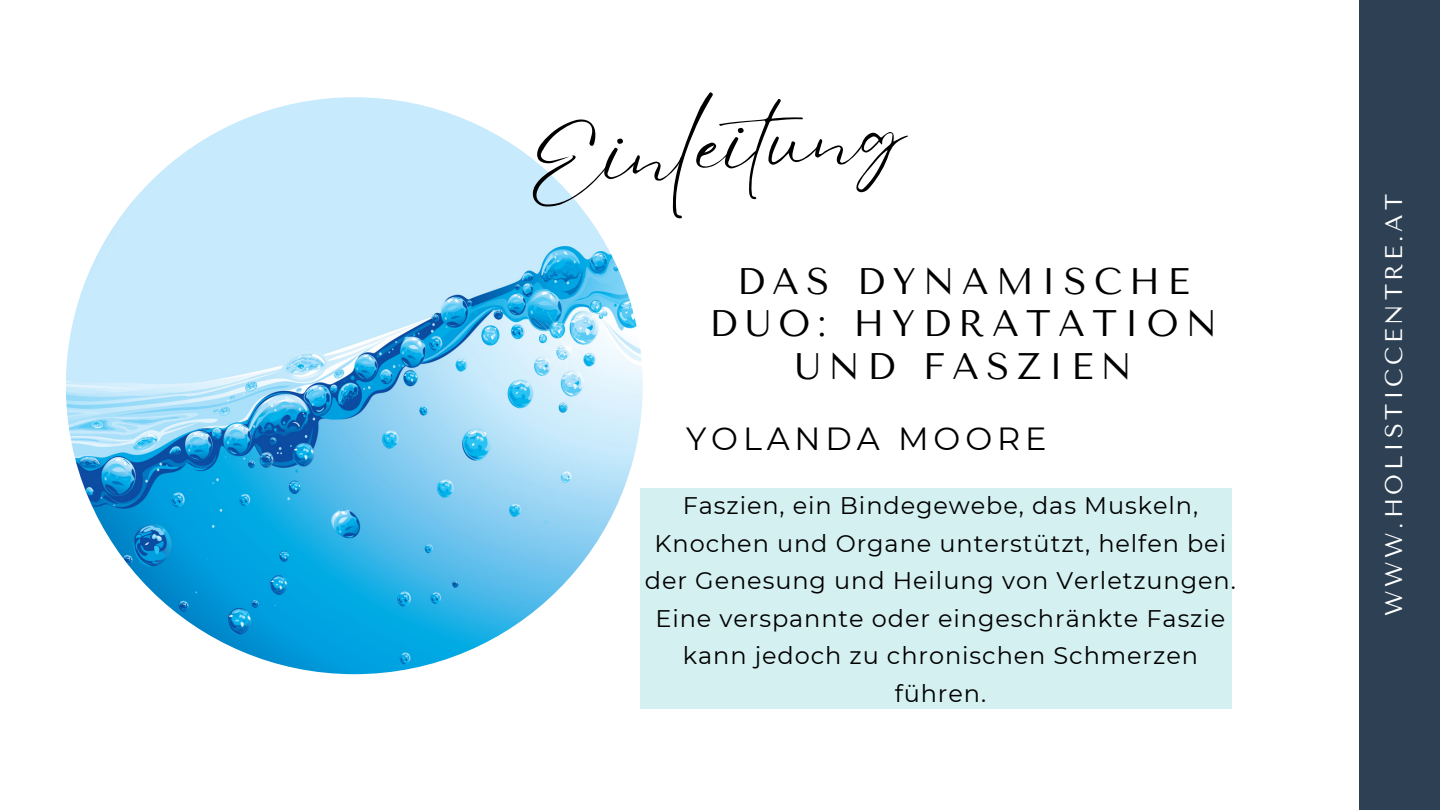
<style>
.page{position:relative;width:1440px;height:810px;background:#fff}
.page>*{position:absolute;margin:0;border:0;box-sizing:border-box;transform-origin:0 0}
.t1{font:87.1px "Eyesome Script";color:#000}
.t2{font:36.9px/42.8px "Tenor Sans";letter-spacing:.2em;color:#000;text-align:center}
.t3{font:32px "Montserrat";letter-spacing:.155em;color:#000}
.t4{font:24px/37.5px "Montserrat";letter-spacing:.04em;color:#000;text-align:center}
.t5{font:24px "Tenor Sans";letter-spacing:.155em;color:#fff}
</style>
<div class="page">
<div style="left:640px;top:488px;width:591px;height:221px;background:#d4f0f0"></div>
<div style="left:1359px;top:0;width:81px;height:810px;background:#2d4054"></div>
<img style="left:66px;top:97px;width:577px;height:577px;border-radius:50%">
<p class="t1" style="left:520px;top:104px;width:383px;rotate:-5deg">Einleitung</p>
<p class="t2" style="left:709px;top:260px;width:509px">DAS DYNAMISCHE<br>DUO: HYDRATATION<br>UND FASZIEN</p>
<p class="t3" style="left:686px;top:419px;width:362px">YOLANDA MOORE</p>
<p class="t4" style="left:645px;top:487px;width:592px">Faszien, ein Bindegewebe, das Muskeln, Knochen und Organe unterstützt, helfen bei der Genesung und Heilung von Verletzungen.<br>Eine verspannte oder eingeschränkte Faszie kann jedoch zu chronischen Schmerzen führen.</p>
<p class="t5" style="left:1380px;top:616px;width:423px;rotate:-90deg">WWW.HOLISTICCENTRE.AT</p>
</div>
